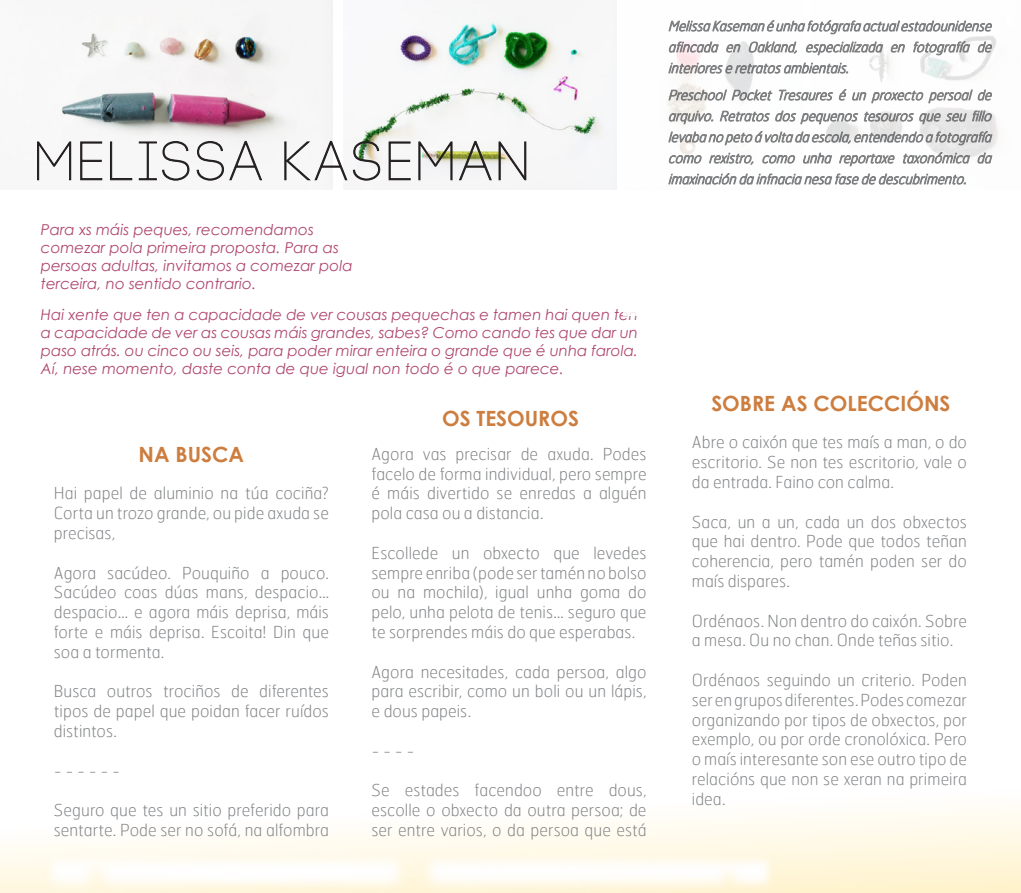
<style>
.page{position:relative;width:1021px;height:893px;background:#fff}
.page>*{position:absolute;margin:0;border:0;box-sizing:border-box;transform-origin:0 0}
.t1{font:54px "Code Pro Light";letter-spacing:.055em;color:#231f20}
.t2{font:700 21px "Century Gothic";color:#cd7d3e}
.t3{font:100 16.5px/19.8px "Hermes";letter-spacing:.005em;color:#818386;text-align:justify}
.t4{font:italic 15px/18px "Century Gothic";color:#af466e}
</style>
<div class="page">
<img style="left:37px;top:0;width:295px;height:190px">
<img style="left:345px;top:19px;width:271px;height:171px">
<svg style="left:37px;top:142px;width:34px;height:38px"></svg>
<svg style="left:80px;top:142px;width:22px;height:38px"></svg>
<svg style="left:110px;top:142px;width:22px;height:38px"></svg>
<svg style="left:139px;top:141px;width:50px;height:40px"></svg>
<svg style="left:197px;top:141px;width:65px;height:40px"></svg>
<svg style="left:284px;top:141px;width:63px;height:39px"></svg>
<svg style="left:353px;top:141px;width:27px;height:40px"></svg>
<svg style="left:388px;top:142px;width:22px;height:38px"></svg>
<svg style="left:418px;top:142px;width:34px;height:38px"></svg>
<svg style="left:459px;top:141px;width:33px;height:39px"></svg>
<svg style="left:498px;top:142px;width:28px;height:38px"></svg>
<svg style="left:668px;top:20px;width:323px;height:55px"></svg>
<svg style="left:668px;top:88px;width:324px;height:97px"></svg>
<h1 class="t1" style="left:34px;top:133px;width:496px">MELISSA KASEMAN</h1>
<p class="t4" style="left:41px;top:220px;width:313px">Para xs máis peques, recomendamos comezar pola primeira proposta. Para as persoas adultas, invitamos a comezar pola terceira, no sentido contrario.</p>
<p class="t4" style="left:41px;top:305px;width:598px;text-align:justify">Hai xente que ten a capacidade de ver cousas pequechas e tamen hai quen ten a capacidade de ver as cousas máis grandes, sabes? Como cando tes que dar un paso atrás. ou cinco ou seis, para poder mirar enteira o grande que é unha farola.<br>Aí, nese momento, daste conta de que igual non todo é o que parece.</p>
<p class="t2" style="left:139px;top:439px;width:107px">NA BUSCA</p>
<p class="t3" style="left:54px;top:483px;width:276px">Hai papel de aluminio na túa cociña?<br>Corta un trozo grande, ou pide axuda se precisas,</p>
<p class="t3" style="left:54px;top:562px;width:276px">Agora sacúdeo. Pouquiño a pouco.<br>Sacúdeo coas dúas mans, despacio… despacio… e agora máis deprisa, máis forte e máis deprisa. Escoita! Din que soa a tormenta.</p>
<p class="t3" style="left:54px;top:681px;width:276px">Busca outros trociños de diferentes tipos de papel que poidan facer ruídos distintos.</p>
<p class="t3" style="left:54px;top:760px;width:68px">- - - - - -</p>
<p class="t3" style="left:54px;top:800px;width:276px">Seguro que tes un sitio preferido para sentarte. Pode ser no sofá, na alfombra</p>
<p class="t2" style="left:442px;top:402px;width:138px">OS TESOUROS</p>
<p class="t3" style="left:371px;top:443px;width:276px">Agora vas precisar de axuda. Podes facelo de forma individual, pero sempre é máis divertido se enredas a alguén pola casa ou a distancia.</p>
<p class="t3" style="left:371px;top:542px;width:276px">Escollede un obxecto que levedes sempre enriba (pode ser tamén no bolso ou na mochila), igual unha goma do pelo, unha pelota de tenis… seguro que te sorprendes máis do que esperabas.</p>
<p class="t3" style="left:371px;top:661px;width:276px">Agora necesitades, cada persoa, algo para escribir, como un boli ou un lápis, e dous papeis.</p>
<p class="t3" style="left:371px;top:740px;width:44px">- - - -</p>
<p class="t3" style="left:371px;top:780px;width:276px">Se estades facendoo entre dous, escolle o obxecto da outra persoa; de ser entre varios, o da persoa que está</p>
<p class="t2" style="left:711px;top:388px;width:240px">SOBRE AS COLECCIÓNS</p>
<p class="t3" style="left:692px;top:432px;width:277px">Abre o caixón que tes maís a man, o do escritorio. Se non tes escritorio, vale o da entrada. Faino con calma.</p>
<p class="t3" style="left:692px;top:511px;width:276px">Saca, un a un, cada un dos obxectos que hai dentro. Pode que todos teñan coherencia, pero tamén poden ser do maís dispares.</p>
<p class="t3" style="left:692px;top:610px;width:276px">Ordénaos. Non dentro do caixón. Sobre a mesa. Ou no chan. Onde teñas sitio.</p>
<p class="t3" style="left:692px;top:670px;width:276px">Ordénaos seguindo un criterio. Poden ser en grupos diferentes. Podes comezar organizando por tipos de obxectos, por exemplo, ou por orde cronolóxica. Pero o maís interesante son ese outro tipo de relacións que non se xeran na primeira idea.</p>
</div>
